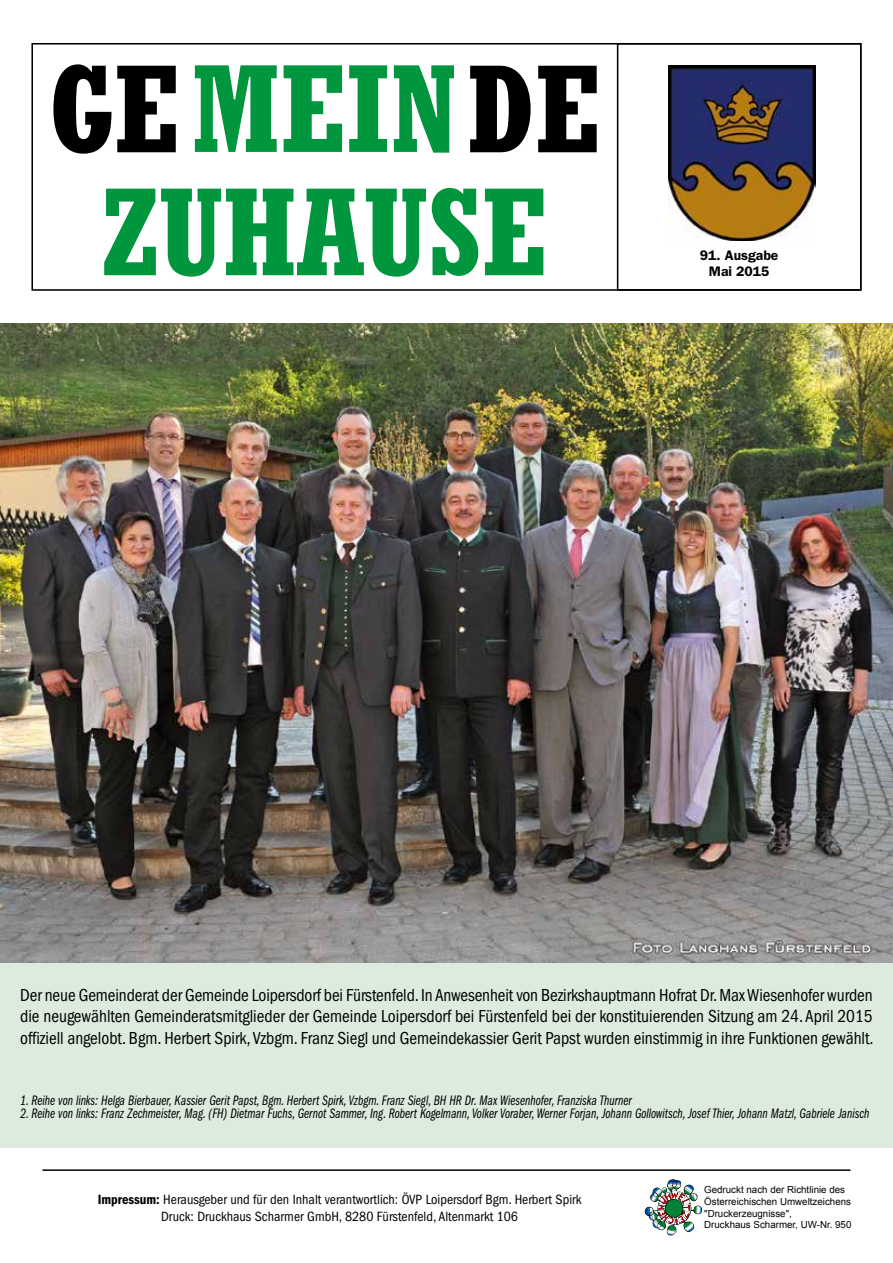
<style>
.page{position:relative;width:893px;height:1263px;background:#fff}
.page>*{position:absolute;margin:0;border:0;box-sizing:border-box;transform-origin:0 0}
.t1{font:700 condensed 123.3px/122.9px "Rockwell";color:#00963e;text-align:center}
.t2{font:condensed 18px/21.6px "ITC Franklin Gothic Std";color:#000;text-align:justify;scale:.96 1}
.t3{font:14.25px "ITC Franklin Gothic Std Bk Cp It";color:#000;scale:.95 1}
.t4{font:condensed 13.95px/16.6px "ITC Franklin Gothic Std";color:#000;text-align:center}
.t5{font:600 13.8px/16.6px "ITC Franklin Gothic Std";color:#000;text-align:center}
.t6{font:9.75px/11.7px "Arial";color:#000}
.s1{color:#000}
.s2{font-family:"ITC Franklin Gothic Std Dm Cd";font-stretch:normal}
</style>
<div class="page">
<div style="left:0;top:324px;width:893px;height:823px;background:#ddebde"></div>
<div style="left:31px;top:43px;width:830px;height:248px;border:2px solid #000"></div>
<div style="left:617px;top:43px;width:244px;height:248px;border:2px solid #000"></div>
<img style="left:668px;top:65px;width:148px;height:175px">
<svg style="left:645px;top:1179px;width:57px;height:56px"></svg>
<hr style="left:43px;top:1169px;width:807px;height:2px;background:#000">
<img style="left:0;top:323px;width:893px;height:639px">
<h1 class="t1" style="left:49px;top:47px;width:553px"><span class="s1">GE</span>MEIN<span class="s1">DE<br></span>ZUHAUSE</h1>
<p class="t5" style="left:700px;top:247px;width:80px">91. Ausgabe<br>Mai 2015</p>
<p class="t2" style="left:20px;top:984px;width:890px">Der neue Gemeinderat der Gemeinde Loipersdorf bei Fürstenfeld. In Anwesenheit von Bezirkshauptmann Hofrat Dr. Max Wiesenhofer wurden die neugewählten Gemeinderatsmitglieder der Gemeinde Loipersdorf bei Fürstenfeld bei der konstituierenden Sitzung am 24. April 2015 offiziell angelobt. Bgm. Herbert Spirk, Vzbgm. Franz Siegl und Gemeindekassier Gerit Papst wurden einstimmig in ihre Funktionen gewählt.</p>
<p class="t3" style="left:20px;top:1092px;width:646px">1. Reihe von links: Helga Bierbauer, Kassier Gerit Papst, Bgm. Herbert Spirk, Vzbgm. Franz Siegl, BH HR Dr. Max Wiesenhofer, Franziska Thurner</p>
<p class="t3" style="left:20px;top:1106px;width:895px">2. Reihe von links: Franz Zechmeister, Mag. (FH) Dietmar Fuchs, Gernot Sammer, Ing. Robert Kogelmann, Volker Voraber, Werner Forjan, Johann Gollowitsch, Josef Thier, Johann Matzl, Gabriele Janisch</p>
<p class="t4" style="left:98px;top:1191px;width:485px"><span class="s2">Impressum:</span> Herausgeber und für den Inhalt verantwortlich: ÖVP Loipersdorf Bgm. Herbert Spirk<br>Druck: Druckhaus Scharmer GmbH, 8280 Fürstenfeld, Altenmarkt 106</p>
<p class="t6" style="left:704px;top:1184px;width:149px">Gedruckt nach der Richtlinie des<br>Österreichischen Umweltzeichens "Druckerzeugnisse",<br>Druckhaus Scharmer, UW-Nr. 950</p>
</div>
